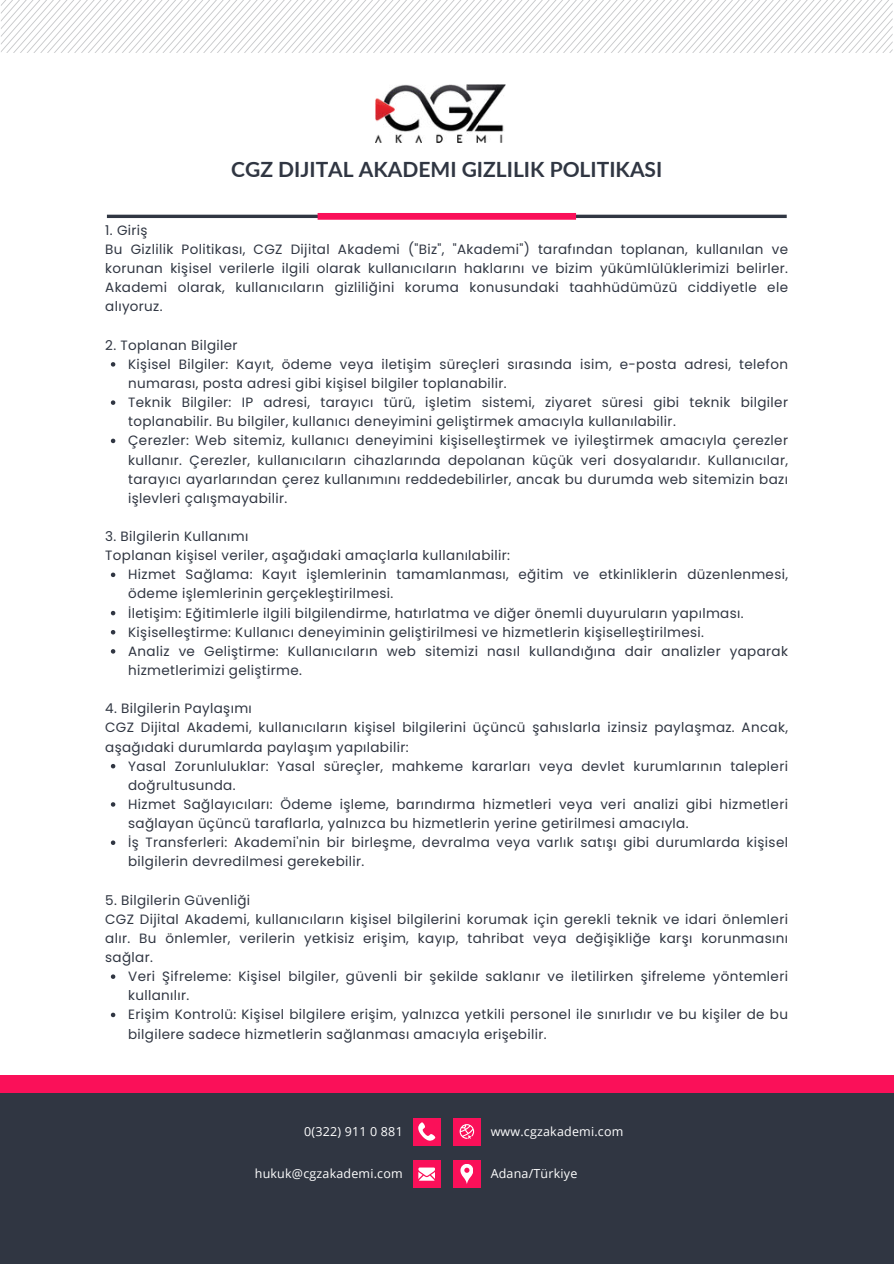
<style>
.page{position:relative;width:894px;height:1264px;background:#fff}
.page>*{position:absolute;margin:0;border:0;box-sizing:border-box;transform-origin:0 0}
.t1{font:700 21px "Lato";color:#303642}
.t2{font:13.5px/19.2px "Poppins";letter-spacing:.025em;color:#303642}
.t3{font:12.45px "Open Sans";letter-spacing:.015em;color:#fff}
</style>
<div class="page">
<svg style="left:111px;top:362px;width:4px;height:4px"></svg>
<svg style="left:111px;top:400px;width:4px;height:5px"></svg>
<svg style="left:111px;top:438px;width:4px;height:5px"></svg>
<svg style="left:111px;top:572px;width:4px;height:5px"></svg>
<svg style="left:111px;top:611px;width:4px;height:4px"></svg>
<svg style="left:111px;top:630px;width:4px;height:4px"></svg>
<svg style="left:111px;top:649px;width:4px;height:4px"></svg>
<svg style="left:111px;top:764px;width:4px;height:4px"></svg>
<svg style="left:111px;top:802px;width:4px;height:4px"></svg>
<svg style="left:111px;top:840px;width:4px;height:5px"></svg>
<svg style="left:111px;top:974px;width:4px;height:4px"></svg>
<svg style="left:111px;top:1012px;width:4px;height:5px"></svg>
<svg style="left:1px;top:0;width:891px;height:53px"></svg>
<hr style="left:107px;top:215px;width:679px;height:3px;background:#303642">
<div style="left:317px;top:213px;width:259px;height:7px;background:#fa1059"></div>
<img style="left:375px;top:85px;width:130px;height:57px">
<div style="left:0;top:1075px;width:893px;height:188px;background:#303642"></div>
<div style="left:0;top:1075px;width:893px;height:18px;background:#fa1059"></div>
<div style="left:413px;top:1117px;width:27px;height:28px;background:#fa1059"></div>
<div style="left:413px;top:1160px;width:27px;height:27px;background:#fa1059"></div>
<div style="left:453px;top:1117px;width:27px;height:28px;background:#fa1059"></div>
<div style="left:453px;top:1160px;width:27px;height:27px;background:#fa1059"></div>
<svg style="left:418px;top:1167px;width:17px;height:13px"></svg>
<svg style="left:459px;top:1124px;width:15px;height:15px"></svg>
<svg style="left:460px;top:1164px;width:13px;height:20px"></svg>
<svg style="left:418px;top:1122px;width:17px;height:18px"></svg>
<h1 class="t1" style="left:231px;top:154px;width:432px">CGZ DIJITAL AKADEMI GIZLILIK POLITIKASI</h1>
<p class="t2" style="left:105px;top:221px;width:684px">1. Giriş<br>Bu Gizlilik Politikası, CGZ Dijital Akademi ("Biz", "Akademi") tarafından toplanan, kullanılan ve korunan kişisel verilerle ilgili olarak kullanıcıların haklarını ve bizim yükümlülüklerimizi belirler.<br>Akademi olarak, kullanıcıların gizliliğini koruma konusundaki taahhüdümüzü ciddiyetle ele alıyoruz.</p>
<p class="t2" style="left:128px;top:335px;width:661px;text-indent:-23px">2. Toplanan Bilgiler<br>Kişisel Bilgiler: Kayıt, ödeme veya iletişim süreçleri sırasında isim, e-posta adresi, telefon numarası, posta adresi gibi kişisel bilgiler toplanabilir.<br>Teknik Bilgiler: IP adresi, tarayıcı türü, işletim sistemi, ziyaret süresi gibi teknik bilgiler toplanabilir. Bu bilgiler, kullanıcı deneyimini geliştirmek amacıyla kullanılabilir.<br>Çerezler: Web sitemiz, kullanıcı deneyimini kişiselleştirmek ve iyileştirmek amacıyla çerezler kullanır. Çerezler, kullanıcıların cihazlarında depolanan küçük veri dosyalarıdır. Kullanıcılar, tarayıcı ayarlarından çerez kullanımını reddedebilirler, ancak bu durumda web sitemizin bazı işlevleri çalışmayabilir.</p>
<p class="t2" style="left:105px;top:527px;width:145px">3. Bilgilerin Kullanımı</p>
<p class="t2" style="left:105px;top:546px;width:406px">Toplanan kişisel veriler, aşağıdaki amaçlarla kullanılabilir:</p>
<p class="t2" style="left:128px;top:565px;width:661px">Hizmet Sağlama: Kayıt işlemlerinin tamamlanması, eğitim ve etkinliklerin düzenlenmesi,</p>
<p class="t2" style="left:128px;top:584px;width:266px">ödeme işlemlerinin gerçekleştirilmesi.</p>
<p class="t2" style="left:128px;top:603px;width:616px">İletişim: Eğitimlerle ilgili bilgilendirme, hatırlatma ve diğer önemli duyuruların yapılması.</p>
<p class="t2" style="left:128px;top:622px;width:577px">Kişiselleştirme: Kullanıcı deneyiminin geliştirilmesi ve hizmetlerin kişiselleştirilmesi.</p>
<p class="t2" style="left:128px;top:641px;width:661px">Analiz ve Geliştirme: Kullanıcıların web sitemizi nasıl kullandığına dair analizler yaparak</p>
<p class="t2" style="left:128px;top:660px;width:175px">hizmetlerimizi geliştirme.</p>
<p class="t2" style="left:105px;top:699px;width:684px">4. Bilgilerin Paylaşımı<br>CGZ Dijital Akademi, kullanıcıların kişisel bilgilerini üçüncü şahıslarla izinsiz paylaşmaz. Ancak, aşağıdaki durumlarda paylaşım yapılabilir:</p>
<p class="t2" style="left:128px;top:756px;width:661px">Yasal Zorunluluklar: Yasal süreçler, mahkeme kararları veya devlet kurumlarının talepleri doğrultusunda.<br>Hizmet Sağlayıcıları: Ödeme işleme, barındırma hizmetleri veya veri analizi gibi hizmetleri sağlayan üçüncü taraflarla, yalnızca bu hizmetlerin yerine getirilmesi amacıyla.<br>İş Transferleri: Akademi'nin bir birleşme, devralma veya varlık satışı gibi durumlarda kişisel bilgilerin devredilmesi gerekebilir.</p>
<p class="t2" style="left:105px;top:890px;width:684px">5. Bilgilerin Güvenliği<br>CGZ Dijital Akademi, kullanıcıların kişisel bilgilerini korumak için gerekli teknik ve idari önlemleri alır. Bu önlemler, verilerin yetkisiz erişim, kayıp, tahribat veya değişikliğe karşı korunmasını sağlar.</p>
<p class="t2" style="left:128px;top:966px;width:661px">Veri Şifreleme: Kişisel bilgiler, güvenli bir şekilde saklanır ve iletilirken şifreleme yöntemleri kullanılır.<br>Erişim Kontrolü: Kişisel bilgilere erişim, yalnızca yetkili personel ile sınırlıdır ve bu kişiler de bu bilgilere sadece hizmetlerin sağlanması amacıyla erişebilir.</p>
<p class="t3" style="left:304px;top:1122px;width:100px">0(322) 911 0 881</p>
<p class="t3" style="left:255px;top:1165px;width:149px">hukuk@cgzakademi.com</p>
<p class="t3" style="left:490px;top:1122px;width:134px">www.cgzakademi.com</p>
<p class="t3" style="left:490px;top:1165px;width:88px">Adana/Türkiye</p>
</div>
